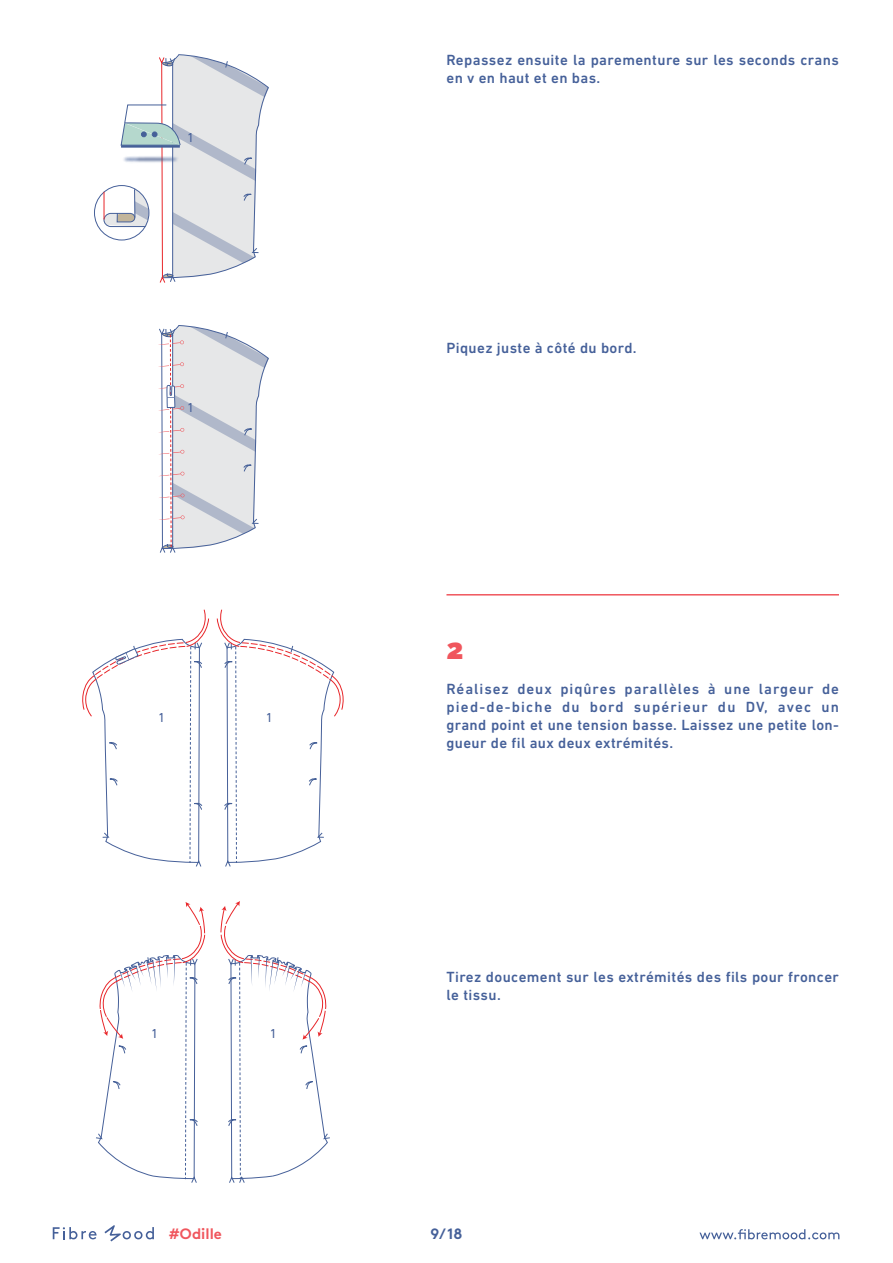
<style>
.page{position:relative;width:893px;height:1263px;background:#fff}
.page>*{position:absolute;margin:0;border:0;box-sizing:border-box;transform-origin:0 0}
.t1{font:900 28.5px "Raleway";color:#f0565d}
.t2{font:500 15px/18px "DIN Next LT Pro";letter-spacing:.025em;color:#456099}
.t3{font:700 15px "Brown";color:#f0565d}
.t4{font:700 15px "Brown";color:#456099}
.t5{font:13.2px "DIN Next LT Pro";color:#466099}
</style>
<div class="page">
<svg style="left:699px;top:1229px;width:140px;height:10px"></svg>
<svg style="left:53px;top:1227px;width:44px;height:12px"></svg>
<svg style="left:104px;top:1225px;width:50px;height:16px"></svg>
<hr style="left:446px;top:594px;width:393px;height:1px;background:#f0565d">
<svg style="left:103px;top:54px;width:166px;height:229px"></svg>
<svg style="left:158px;top:325px;width:111px;height:228px"></svg>
<svg style="left:216px;top:609px;width:128px;height:258px"></svg>
<svg style="left:82px;top:609px;width:127px;height:258px"></svg>
<svg style="left:96px;top:902px;width:110px;height:281px"></svg>
<svg style="left:220px;top:901px;width:110px;height:282px"></svg>
<p class="t5" style="left:187px;top:129px;width:9px">1</p>
<p class="t5" style="left:187px;top:400px;width:9px">1</p>
<p class="t5" style="left:158px;top:709px;width:9px">1</p>
<p class="t5" style="left:266px;top:709px;width:9px">1</p>
<p class="t5" style="left:151px;top:1026px;width:9px">1</p>
<p class="t5" style="left:270px;top:1026px;width:9px">1</p>
<p class="t2" style="left:446px;top:51px;width:394px">Repassez ensuite la parementure sur les seconds crans en v en haut et en bas.</p>
<p class="t2" style="left:446px;top:339px;width:192px">Piquez juste à côté du bord.</p>
<h1 class="t1" style="left:446px;top:633px;width:19px">2</h1>
<p class="t2" style="left:446px;top:680px;width:394px;text-align:justify">Réalisez deux piqûres parallèles à une largeur de pied-de-biche du bord supérieur du DV, avec un grand point et une tension basse. Laissez une petite lon&shy;gueur de fil aux deux extrémités.</p>
<p class="t2" style="left:446px;top:968px;width:394px">Tirez doucement sur les extrémités des fils pour froncer le tissu.</p>
<p class="t3" style="left:169px;top:1222px;width:54px">#Odille</p>
<p class="t4" style="left:431px;top:1221px;width:33px">9/18</p>
</div>
